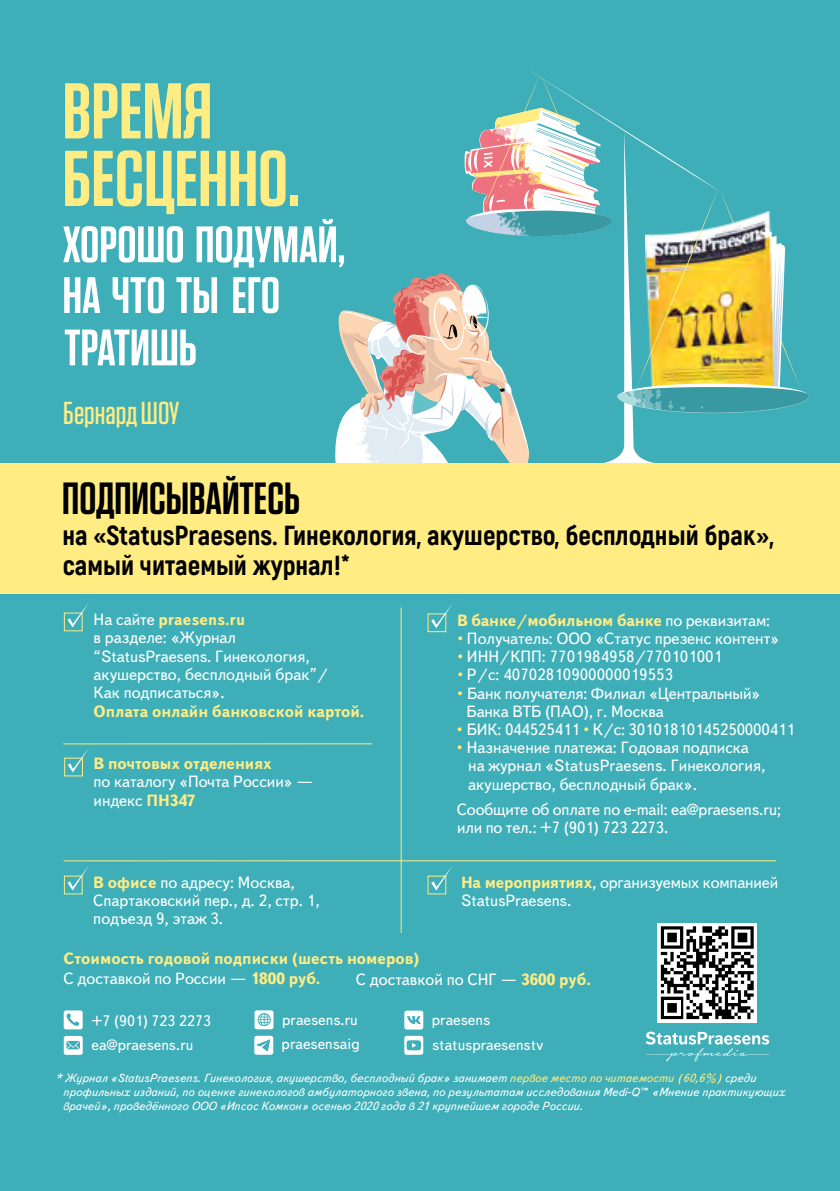
<style>
.page{position:relative;width:840px;height:1191px;background:#fff}
.page>*{position:absolute;margin:0;border:0;box-sizing:border-box;transform-origin:0 0}
.t1{font:600 78.8px/67.6px "SF Tungsten";color:#ffec83}
.t2{font:600 51.2px/51.6px "SF Tungsten";color:#fff}
.t3{font:600 45px "SF Tungsten";color:#000}
.t4{font:500 31.8px "SF Tungsten";color:#ffec83}
.t5{font:800 27.6px/30px "Akrobat";color:#000}
.t6{font:16.2px/18.4px "Text";color:#fff}
.t7{font:700 16.2px/20.4px "Text";color:#ffec83}
.t8{font:15.2px/24.4px "Text";color:#fff}
.t9{font:italic 11.8px/14.2px "Text";color:#fff}
.s1{font-weight:700;color:#ffec83}
.s2{font-weight:400;color:#fff}
.s3{color:#ffec83}
</style>
<div class="page">
<div style="left:0;top:0;width:839px;height:1191px;background:#3eaeb8"></div>
<svg style="left:657px;top:923px;width:99px;height:99px"></svg>
<svg style="left:660px;top:926px;width:93px;height:93px;background:#808080"></svg>
<svg style="left:645px;top:1031px;width:123px;height:30px"></svg>
<svg style="left:322px;top:71px;width:486px;height:393px"></svg>
<div style="left:0;top:464px;width:839px;height:130px;background:#ffec83"></div>
<hr style="left:63px;top:743px;width:309px;height:1px;background:#ffec83">
<hr style="left:63px;top:860px;width:712px;height:1px;background:#ffec83">
<hr style="left:400px;top:607px;width:1px;height:326px;background:#ffec83">
<svg style="left:431px;top:866px;width:21px;height:24px"></svg>
<div style="left:427px;top:613px;width:19px;height:19px;border:1px solid #ffec83"></div>
<svg style="left:431px;top:604px;width:21px;height:24px"></svg>
<div style="left:64px;top:612px;width:19px;height:19px;border:1px solid #ffec83"></div>
<svg style="left:67px;top:603px;width:22px;height:24px"></svg>
<div style="left:64px;top:757px;width:19px;height:19px;border:1px solid #ffec83"></div>
<svg style="left:68px;top:748px;width:21px;height:24px"></svg>
<div style="left:64px;top:875px;width:19px;height:19px;border:1px solid #ffec83"></div>
<svg style="left:67px;top:866px;width:22px;height:24px"></svg>
<div style="left:254px;top:1035px;width:19px;height:19px;background:#fff;border-radius:2px"></div>
<svg style="left:256px;top:1039px;width:14px;height:12px"></svg>
<div style="left:404px;top:1010px;width:19px;height:19px;background:#fff;border-radius:2px"></div>
<svg style="left:407px;top:1016px;width:13px;height:8px"></svg>
<div style="left:64px;top:1010px;width:19px;height:19px;background:#fff;border-radius:2px"></div>
<svg style="left:67px;top:1013px;width:13px;height:13px"></svg>
<svg style="left:64px;top:1036px;width:19px;height:18px"></svg>
<svg style="left:66px;top:1041px;width:14px;height:8px"></svg>
<div style="left:404px;top:1035px;width:19px;height:19px;background:#fff;border-radius:2px"></div>
<svg style="left:406px;top:1040px;width:15px;height:10px"></svg>
<div style="left:254px;top:1010px;width:19px;height:19px;background:#fff;border-radius:2px"></div>
<svg style="left:257px;top:1013px;width:14px;height:13px"></svg>
<h1 class="t1" style="left:63px;top:79px;width:238px">ВРЕМЯ<br>БЕСЦЕННО.</h1>
<h2 class="t2" style="left:62px;top:220px;width:284px">ХОРОШО ПОДУМАЙ,<br>НА ЧТО ТЫ ЕГО<br>ТРАТИШЬ</h2>
<h3 class="t4" style="left:63px;top:396px;width:118px">Бернард ШОУ</h3>
<h3 class="t3" style="left:62px;top:474px;width:239px">ПОДПИСЫВАЙТЕСЬ</h3>
<h3 class="t5" style="left:62px;top:520px;width:713px">на «StatusPraesens. Гинекология, акушерство, бесплодный брак», самый читаемый журнал!*</h3>
<p class="t6" style="left:94px;top:611px;width:236px">На сайте <span class="s1">praesens.ru<br></span>в разделе: «Журнал “StatusPraesens. Гинекология, акушерство, бесплодный брак”/<br>Как подписаться».</p>
<p class="t7" style="left:94px;top:702px;width:272px">Оплата онлайн банковской картой.</p>
<p class="t7" style="left:93px;top:754px;width:180px">В почтовых отделениях</p>
<p class="t6" style="left:93px;top:773px;width:221px">по каталогу «Почта России» — индекс <span class="s1">ПН347</span></p>
<p class="t6" style="left:93px;top:873px;width:228px"><span class="s1">В офисе</span> по адресу: Москва,<br>Спартаковский пер., д. 2, стр. 1, подъезд 9, этаж 3.</p>
<p class="t7" style="left:457px;top:611px;width:314px">В банке/мобильном банке <span class="s2">по реквизитам:</span></p>
<p class="t6" style="left:457px;top:630px;width:323px"><span class="s3">•</span> Получатель: ООО «Статус презенс контент»</p>
<p class="t6" style="left:457px;top:648px;width:266px"><span class="s3">•</span> ИНН/КПП: 7701984958/770101001</p>
<p class="t6" style="left:457px;top:666px;width:217px"><span class="s3">•</span> Р/с: 40702810900000019553</p>
<p class="t6" style="left:466px;top:685px;width:295px;text-indent:-10px"><span class="s3">•</span> Банк получателя: Филиал «Центральный»<br>Банка ВТБ (ПАО), г. Москва</p>
<p class="t6" style="left:456px;top:721px;width:339px"><span class="s3">•</span> БИК: 044525411 <span class="s3">•</span> К/с: 30101810145250000411</p>
<p class="t6" style="left:468px;top:739px;width:298px;text-indent:-11px"><span class="s3">•</span> Назначение платежа: Годовая подписка на журнал «StatusPraesens. Гинекология, акушерство, бесплодный брак».</p>
<p class="t6" style="left:456px;top:801px;width:326px">Сообщите об оплате по e-mail: ea@praesens.ru; или по тел.: +7 (901) 723 2273.</p>
<p class="t6" style="left:461px;top:873px;width:318px"><span class="s1">На мероприятиях</span>, организуемых компанией<br>StatusPraesens.</p>
<p class="t7" style="left:63px;top:949px;width:357px">Стоимость годовой подписки (шесть номеров)<br><span class="s2">С доставкой по России —</span> 1800 руб.</p>
<p class="t6" style="left:355px;top:970px;width:236px">С доставкой по СНГ — <span class="s1">3600 руб.</span></p>
<p class="t8" style="left:91px;top:1009px;width:121px">+7 (901) 723 2273 ea@praesens.ru</p>
<p class="t8" style="left:282px;top:1008px;width:77px">praesens.ru</p>
<p class="t8" style="left:431px;top:1009px;width:60px">praesens</p>
<p class="t8" style="left:281px;top:1032px;width:79px">praesensaig</p>
<p class="t8" style="left:432px;top:1033px;width:113px">statuspraesenstv</p>
<p class="t9" style="left:63px;top:1071px;width:723px;text-indent:-8px">* Журнал «StatusPraesens. Гинекология, акушерство, бесплодный брак» занимает <span class="s3">первое место по читаемости (60,6%)</span> среди профильных изданий, по оценке гинекологов амбулаторного звена, по результатам исследования Medi-Q™ «Мнение практикующих врачей», проведённого ООО «Ипсос Комкон» осенью 2020 года в 21 крупнейшем городе России.</p>
</div>
